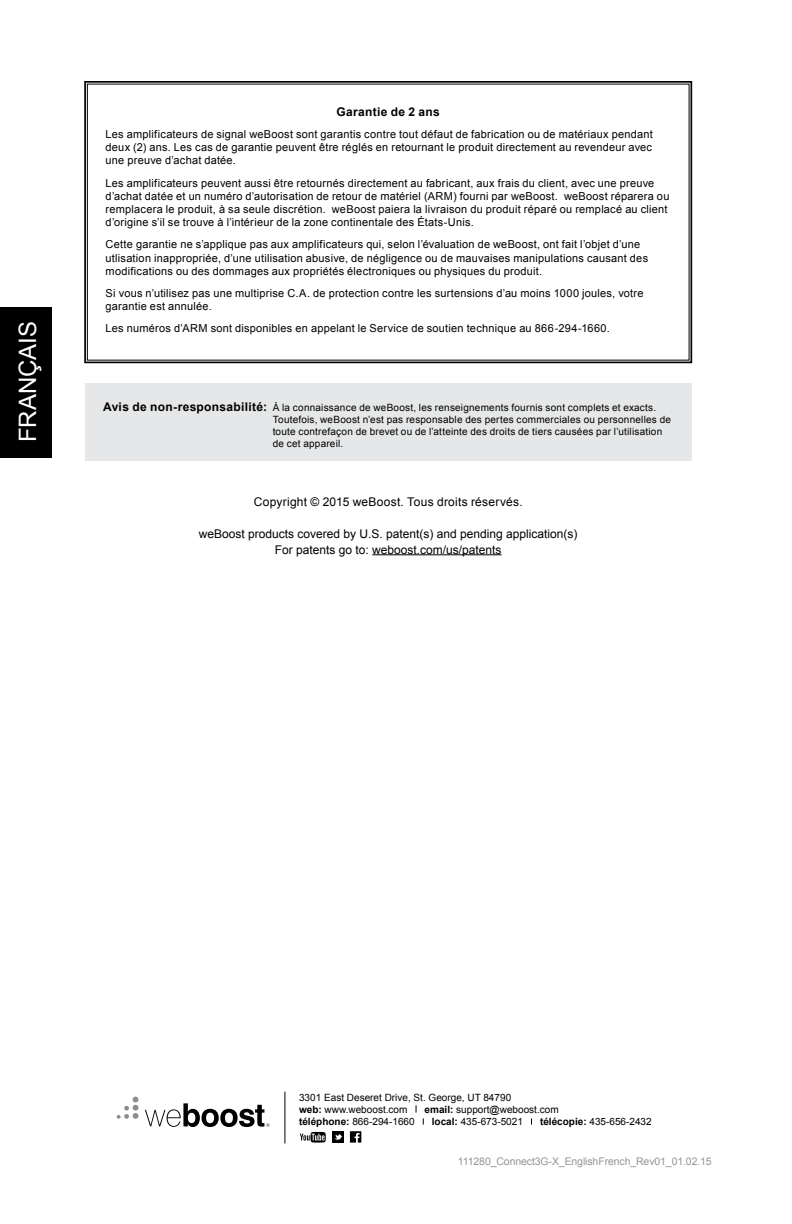
<style>
.page{position:relative;width:792px;height:1224px;background:#fff}
.page>*{position:absolute;margin:0;border:0;box-sizing:border-box;transform-origin:0 0}
.t1{font:24px "Arial";color:#fff}
.t2{font:12px/16px "Arial";color:#000;text-align:center}
.t3{font:12px "Arial";letter-spacing:.02em;color:#000}
.t4{font:700 12px "Arial";letter-spacing:.03em;color:#000}
.t5{font:11px/13.2px "Arial";letter-spacing:.02em;color:#000}
.t6{font:10.4px "Arial";letter-spacing:-.01em;color:#939598}
.t7{font:10px/12px "Arial";letter-spacing:.02em;color:#000}
.t8{font:10px/12px "Arial";color:#000}
.s1{font-weight:700;font-size:12px}
.s2{font-weight:700}
</style>
<div class="page">
<div style="left:0;top:308px;width:52px;height:150px;background:#000"></div>
<svg style="left:84px;top:81px;width:609px;height:283px"></svg>
<div style="left:85px;top:383px;width:606px;height:77px;background:#e6e7e8"></div>
<svg style="left:117px;top:1097px;width:21px;height:22px"></svg>
<svg style="left:145px;top:1103px;width:125px;height:24px"></svg>
<hr style="left:284px;top:1092px;width:1px;height:51px;background:#000">
<div style="left:333px;top:1131px;width:11px;height:12px;background:#000"></div>
<svg style="left:334px;top:1134px;width:8px;height:6px"></svg>
<svg style="left:300px;top:1132px;width:26px;height:11px"></svg>
<svg style="left:350px;top:1131px;width:11px;height:12px"></svg>
<hr style="left:372px;top:554px;width:130px;height:1px;background:#000">
<h1 class="t1" style="left:12px;top:442px;width:123px;rotate:-90deg">FRANÇAIS</h1>
<p class="t4" style="left:336px;top:104px;width:105px">Garantie de 2 ans</p>
<p class="t5" style="left:106px;top:128px;width:549px;text-align:justify">Les amplificateurs de signal weBoost sont garantis contre tout défaut de fabrication ou de matériaux pendant deux (2) ans. Les cas de garantie peuvent être réglés en retournant le produit directement au revendeur avec une preuve d’achat datée.</p>
<p class="t5" style="left:106px;top:176px;width:565px">Les amplificateurs peuvent aussi être retournés directement au fabricant, aux frais du client, avec une preuve d’achat datée et un numéro d’autorisation de retour de matériel (ARM) fourni par weBoost. weBoost réparera ou remplacera le produit, à sa seule discrétion. weBoost paiera la livraison du produit réparé ou remplacé au client d’origine s’il se trouve à l’intérieur de la zone continentale des États-Unis.</p>
<p class="t5" style="left:106px;top:238px;width:544px">Cette garantie ne s’applique pas aux amplificateurs qui, selon l’évaluation de weBoost, ont fait l’objet d’une utlisation inappropriée, d’une utilisation abusive, de négligence ou de mauvaises manipulations causant des modifications ou des dommages aux propriétés électroniques ou physiques du produit.</p>
<p class="t5" style="left:106px;top:287px;width:539px">Si vous n’utilisez pas une multiprise C.A. de protection contre les surtensions d’au moins 1000 joules, votre garantie est annulée.</p>
<p class="t5" style="left:106px;top:322px;width:506px">Les numéros d’ARM sont disponibles en appelant le Service de soutien technique au 866-294-1660.</p>
<p class="t7" style="left:273px;top:401px;width:400px;text-indent:-170px"><span class="s1">Avis de non-responsabilité:</span> À la connaissance de weBoost, les renseignements fournis sont complets et exacts.<br>Toutefois, weBoost n’est pas responsable des pertes commerciales ou personnelles de toute contrefaçon de brevet ou de l’atteinte des droits de tiers causées par l’utilisation de cet appareil.</p>
<p class="t3" style="left:254px;top:493px;width:270px">Copyright © 2015 weBoost. Tous droits réservés.</p>
<p class="t2" style="left:199px;top:525px;width:380px">weBoost products covered by U.S. patent(s) and pending application(s)<br>For patents go to: weboost.com/us/patents</p>
<p class="t8" style="left:299px;top:1091px;width:214px">3301 East Deseret Drive, St. George, UT 84790 <span class="s2">web:</span> www.weboost.com</p>
<p class="t8" style="left:425px;top:1103px;width:136px"><span class="s2">email:</span> support@weboost.com</p>
<p class="t8" style="left:299px;top:1115px;width:117px"><span class="s2">téléphone:</span> 866-294-1660</p>
<p class="t8" style="left:432px;top:1115px;width:93px"><span class="s2">local:</span> 435-673-5021</p>
<p class="t8" style="left:540px;top:1115px;width:113px"><span class="s2">télécopie:</span> 435-656-2432</p>
<p class="t6" style="left:458px;top:1154px;width:255px">111280_Connect3G-X_EnglishFrench_Rev01_01.02.15</p>
</div>
